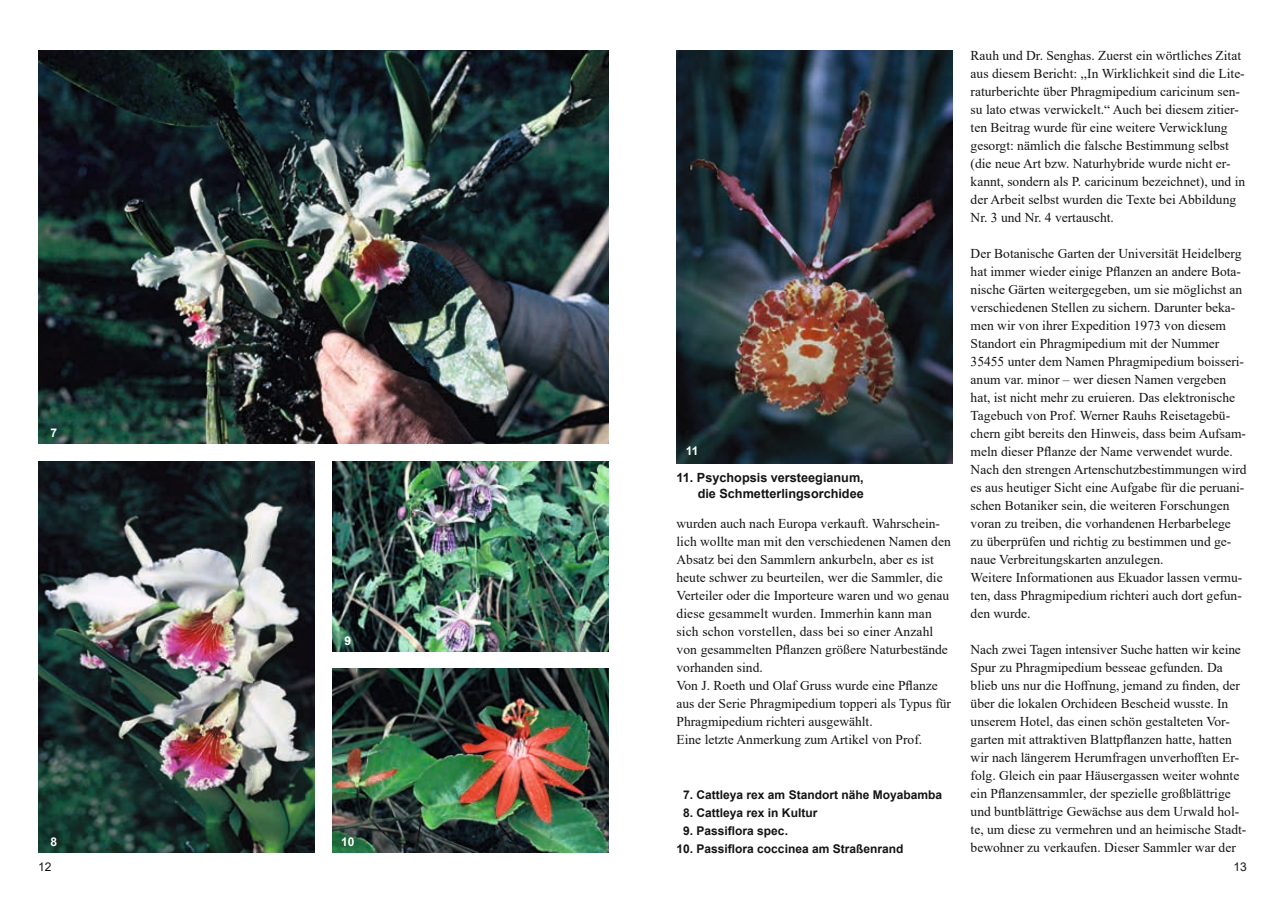
<style>
.page{position:relative;width:1285px;height:919px;background:#fff}
.page>*{position:absolute;margin:0;border:0;box-sizing:border-box;transform-origin:0 0}
.t1{font:13.5px/18px "Times New Roman";color:#131413}
.t2{font:700 12.6px/15.1px "Arial";color:#131413;text-align:right}
.t3{font:700 12px "Arial";color:#131413}
.t4{font:700 12px "Arial";color:#fff}
.t5{font:12px "Arial";color:#131413}
</style>
<div class="page">
<img style="left:38px;top:50px;width:570px;height:393px">
<img style="left:332px;top:461px;width:276px;height:190px">
<img style="left:332px;top:668px;width:276px;height:184px">
<img style="left:38px;top:461px;width:276px;height:391px">
<img style="left:676px;top:50px;width:276px;height:413px">
<p class="t4" style="left:50px;top:424px;width:8px">7</p>
<p class="t4" style="left:50px;top:833px;width:8px">8</p>
<p class="t4" style="left:344px;top:632px;width:8px">9</p>
<p class="t4" style="left:341px;top:833px;width:15px">10</p>
<p class="t4" style="left:685px;top:442px;width:14px">11</p>
<p class="t2" style="left:676px;top:470px;width:189px">11. Psychopsis versteegianum, die Schmetterlingsorchidee</p>
<p class="t1" style="left:676px;top:514px;width:276px">wurden auch nach Europa verkauft. Wahrschein&shy;lich wollte man mit den verschiedenen Namen den Absatz bei den Sammlern ankurbeln, aber es ist heute schwer zu beurteilen, wer die Sammler, die Verteiler oder die Importeure waren und wo genau diese gesammelt wurden. Immerhin kann man sich schon vorstellen, dass bei so einer Anzahl von gesammelten Pflanzen größere Naturbestände vorhanden sind.<br>Von J. Roeth und Olaf Gruss wurde eine Pflanze aus der Serie Phragmipedium topperi als Typus für Phragmipedium richteri ausgewählt.<br>Eine letzte Anmerkung zum Artikel von Prof.</p>
<p class="t3" style="left:683px;top:785px;width:260px">7. Cattleya rex am Standort nähe Moyabamba</p>
<p class="t3" style="left:683px;top:803px;width:136px">8. Cattleya rex in Kultur</p>
<p class="t3" style="left:683px;top:821px;width:106px">9. Passiflora spec.</p>
<p class="t3" style="left:676px;top:839px;width:228px">10. Passiflora coccinea am Straßenrand</p>
<p class="t1" style="left:970px;top:46px;width:276px">Rauh und Dr. Senghas. Zuerst ein wörtliches Zitat aus diesem Bericht: ,,In Wirklichkeit sind die Lite&shy;raturberichte über Phragmipedium caricinum sen&shy;su lato etwas verwickelt.“ Auch bei diesem zitier&shy;ten Beitrag wurde für eine weitere Verwicklung gesorgt: nämlich die falsche Bestimmung selbst (die neue Art bzw. Naturhybride wurde nicht er&shy;kannt, sondern als P. caricinum bezeichnet), und in der Arbeit selbst wurden die Texte bei Abbildung Nr. 3 und Nr. 4 vertauscht.</p>
<p class="t1" style="left:970px;top:244px;width:277px">Der Botanische Garten der Universität Heidelberg hat immer wieder einige Pflanzen an andere Bota&shy;nische Gärten weitergegeben, um sie möglichst an verschiedenen Stellen zu sichern. Darunter beka&shy;men wir von ihrer Expedition 1973 von diesem Standort ein Phragmipedium mit der Nummer 35455 unter dem Namen Phragmipedium boisseri&shy;anum var. minor – wer diesen Namen vergeben hat, ist nicht mehr zu eruieren. Das elektronische Tagebuch von Prof. Werner Rauhs Reisetagebü&shy;chern gibt bereits den Hinweis, dass beim Aufsam&shy;meln dieser Pflanze der Name verwendet wurde.<br>Nach den strengen Artenschutzbestimmungen wird es aus heutiger Sicht eine Aufgabe für die peruani&shy;schen Botaniker sein, die weiteren Forschungen voran zu treiben, die vorhandenen Herbarbelege zu überprüfen und richtig zu bestimmen und ge&shy;naue Verbreitungskarten anzulegen.<br>Weitere Informationen aus Ekuador lassen vermu&shy;ten, dass Phragmipedium richteri auch dort gefun&shy;den wurde.</p>
<p class="t1" style="left:970px;top:639px;width:277px">Nach zwei Tagen intensiver Suche hatten wir keine Spur zu Phragmipedium besseae gefunden. Da blieb uns nur die Hoffnung, jemand zu finden, der über die lokalen Orchideen Bescheid wusste. In unserem Hotel, das einen schön gestalteten Vor&shy;garten mit attraktiven Blattpflanzen hatte, hatten wir nach längerem Herumfragen unverhofften Er&shy;folg. Gleich ein paar Häusergassen weiter wohnte ein Pflanzensammler, der spezielle großblättrige und buntblättrige Gewächse aus dem Urwald hol&shy;te, um diese zu vermehren und an heimische Stadt&shy;bewohner zu verkaufen. Dieser Sammler war der</p>
<p class="t5" style="left:38px;top:858px;width:15px">12</p>
<p class="t5" style="left:1232px;top:858px;width:15px">13</p>
</div>
